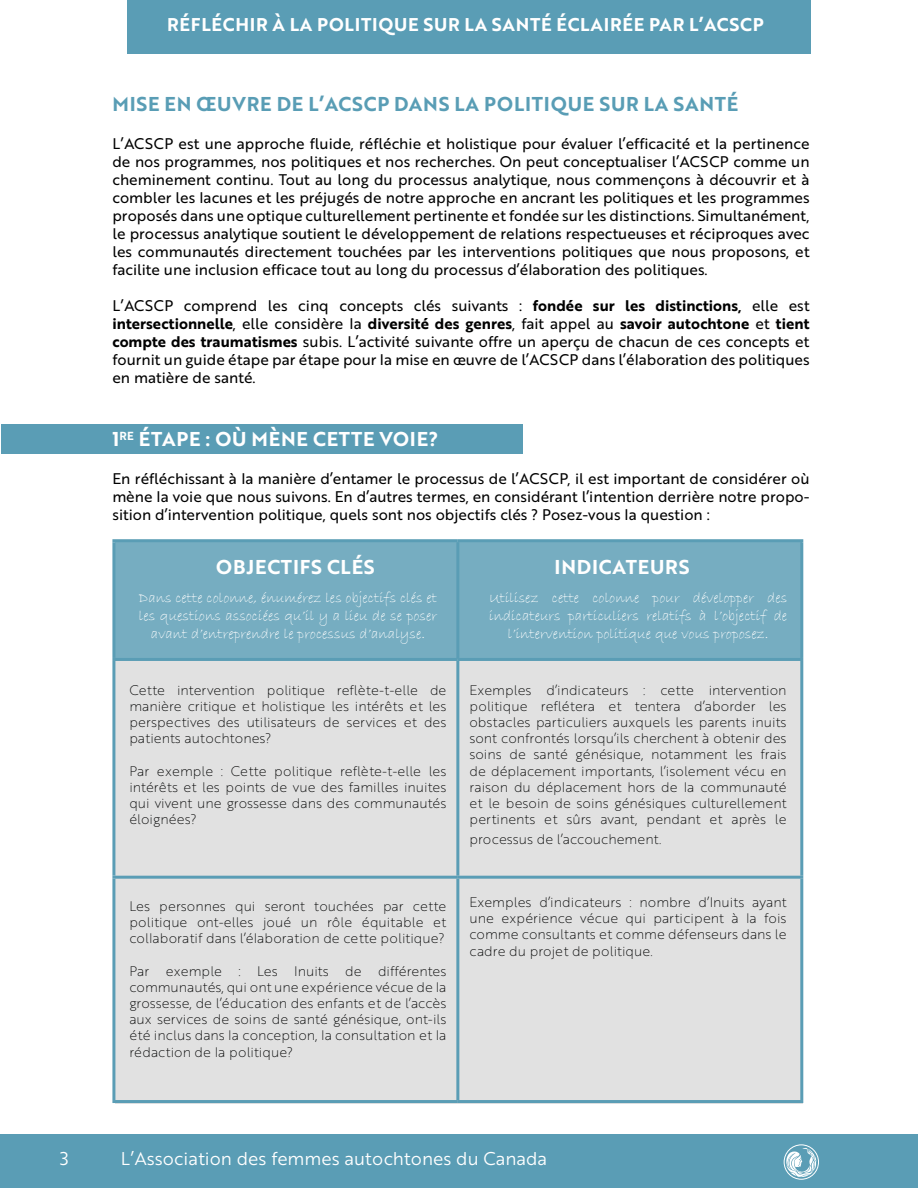
<style>
.page{position:relative;width:918px;height:1188px;background:#fff}
.page>*{position:absolute;margin:0;border:0;box-sizing:border-box;transform-origin:0 0}
.t1{font:19.5px "Brother 1816 Bold";letter-spacing:.04em;color:#fff}
.t2{font:19.5px "Brother 1816 Bold";letter-spacing:.04em;color:#599db5}
.t3{font:18px "Brother 1816 Bold";letter-spacing:.04em;color:#fff}
.t4{font:18px "Brother 1816 Book";color:#fff}
.t5{font:18px "Brother 1816 Regular";color:#fff}
.t6{font:15px/18px "Brother 1816 Regular";color:#000101;text-align:justify}
.t7{font:15px/18px "Bradley Hand ITC";color:#fff;text-align:center}
.t8{font:15px "Brother 1816 Bold";color:#000101}
.t9{font:13.5px/16.2px "Brother 1816 Thin";color:#000101;text-align:justify}
.s1{font-family:"Brother 1816 Bold"}
.s2{font-family:"Brother 1816 Regular"}
</style>
<div class="page">
<div style="left:115px;top:542px;width:687px;height:117px;background:#76adc1"></div>
<div style="left:115px;top:659px;width:688px;height:445px;background:#e1e1e1"></div>
<div style="left:1px;top:424px;width:522px;height:29px;background:#5a9db5"></div>
<div style="left:0;top:1134px;width:918px;height:54px;background:#5a9db5"></div>
<div style="left:128px;top:0;width:683px;height:54px;background:#5a9db5"></div>
<svg style="left:786px;top:1148px;width:30px;height:29px"></svg>
<div style="left:784px;top:1145px;width:35px;height:35px;border:1px solid #fff;border-radius:50%"></div>
<hr style="left:112px;top:539px;width:346px;height:3px;background:#5a9db5">
<hr style="left:112px;top:542px;width:3px;height:116px;background:#5a9db5">
<hr style="left:458px;top:539px;width:345px;height:3px;background:#5a9db5">
<hr style="left:456px;top:542px;width:3px;height:116px;background:#5a9db5">
<hr style="left:800px;top:542px;width:3px;height:116px;background:#5a9db5">
<hr style="left:112px;top:658px;width:346px;height:3px;background:#5a9db5">
<hr style="left:112px;top:661px;width:3px;height:215px;background:#5a9db5">
<hr style="left:458px;top:658px;width:345px;height:3px;background:#5a9db5">
<hr style="left:456px;top:661px;width:3px;height:215px;background:#5a9db5">
<hr style="left:800px;top:661px;width:3px;height:215px;background:#5a9db5">
<hr style="left:112px;top:876px;width:346px;height:3px;background:#5a9db5">
<hr style="left:112px;top:879px;width:3px;height:221px;background:#5a9db5">
<hr style="left:458px;top:876px;width:345px;height:3px;background:#5a9db5">
<hr style="left:456px;top:879px;width:3px;height:221px;background:#5a9db5">
<hr style="left:800px;top:879px;width:3px;height:221px;background:#5a9db5">
<hr style="left:112px;top:1100px;width:346px;height:3px;background:#5a9db5">
<hr style="left:458px;top:1100px;width:345px;height:3px;background:#5a9db5">
<h2 class="t3" style="left:167px;top:11px;width:598px">RÉFLÉCHIR À LA POLITIQUE SUR LA SANTÉ ÉCLAIRÉE PAR L’ACSCP</h2>
<h1 class="t2" style="left:112px;top:89px;width:628px">MISE EN ŒUVRE DE L’ACSCP DANS LA POLITIQUE SUR LA SANTÉ</h1>
<p class="t6" style="left:112px;top:134px;width:699px">L’ACSCP est une approche fluide, réfléchie et holistique pour évaluer l’efficacité et la pertinence de nos programmes, nos politiques et nos recherches. On peut conceptualiser l’ACSCP comme un cheminement continu. Tout au long du processus analytique, nous commençons à découvrir et à combler les lacunes et les préjugés de notre approche en ancrant les politiques et les programmes proposés dans une optique culturellement pertinente et fondée sur les distinctions. Simultanément, le processus analytique soutient le développement de relations respectueuses et réciproques avec les communautés directement touchées par les interventions politiques que nous proposons, et facilite une inclusion efficace tout au long du processus d’élaboration des politiques.</p>
<p class="t6" style="left:112px;top:296px;width:699px">L’ACSCP comprend les cinq concepts clés suivants : <span class="s1">fondée sur les distinctions,</span> elle est</p>
<p class="t8" style="left:112px;top:312px;width:699px">intersectionnelle<span class="s2">, elle considère la</span> diversité des genres<span class="s2">, fait appel au</span> savoir autochtone <span class="s2">et</span> tient</p>
<p class="t6" style="left:112px;top:332px;width:699px"><span class="s1">compte des traumatismes</span> subis. L’activité suivante offre un aperçu de chacun de ces concepts et fournit un guide étape par étape pour la mise en œuvre de l’ACSCP dans l’élaboration des politiques en matière de santé.</p>
<h1 class="t1" style="left:112px;top:424px;width:327px">1<sup>RE</sup> ÉTAPE : OÙ MÈNE CETTE VOIE?</h1>
<p class="t6" style="left:112px;top:469px;width:699px">En réfléchissant à la manière d’entamer le processus de l’ACSCP, il est important de considérer où mène la voie que nous suivons. En d’autres termes, en considérant l’intention derrière notre propo&shy;sition d’intervention politique, quels sont nos objectifs clés ? Posez-vous la question :</p>
<h1 class="t1" style="left:216px;top:552px;width:160px">OBJECTIFS CLÉS</h1>
<h1 class="t1" style="left:555px;top:552px;width:137px">INDICATEURS</h1>
<p class="t7" style="left:139px;top:589px;width:300px">Dans cette colonne, énumérez les objectifs clés et les questions associées qu’il y a lieu de se poser avant d’entreprendre le processus d’analyse.</p>
<p class="t7" style="left:489px;top:589px;width:300px">Utilisez cette colonne pour développer des indicateurs particuliers relatifs à l’objectif de l’intervention politique que vous proposez.</p>
<p class="t9" style="left:129px;top:681px;width:319px">Cette intervention politique reflète-t-elle de manière critique et holistique les intérêts et les perspectives des utilisateurs de services et des patients autochtones?</p>
<p class="t9" style="left:129px;top:762px;width:319px">Par exemple : Cette politique reflète-t-elle les intérêts et les points de vue des familles inuites qui vivent une grossesse dans des communautés éloignées?</p>
<p class="t9" style="left:129px;top:897px;width:319px">Les personnes qui seront touchées par cette politique ont-elles joué un rôle équitable et collaboratif dans l’élaboration de cette politique?</p>
<p class="t9" style="left:129px;top:962px;width:319px">Par exemple : Les Inuits de différentes communautés, qui ont une expérience vécue de la grossesse, de l’éducation des enfants et de l’accès aux services de soins de santé génésique, ont-ils été inclus dans la conception, la consultation et la rédaction de la politique?</p>
<p class="t9" style="left:469px;top:681px;width:319px">Exemples d’indicateurs : cette intervention politique reflétera et tentera d’aborder les obstacles particuliers auxquels les parents inuits sont confrontés lorsqu’ils cherchent à obtenir des soins de santé génésique, notamment les frais de déplacement importants, l’isolement vécu en raison du déplacement hors de la communauté et le besoin de soins génésiques culturellement pertinents et sûrs avant, pendant et après le</p>
<p class="t9" style="left:469px;top:831px;width:193px">processus de l’accouchement.</p>
<p class="t9" style="left:469px;top:894px;width:319px">Exemples d’indicateurs : nombre d’Inuits ayant une expérience vécue qui participent à la fois comme consultants et comme défenseurs dans le cadre du projet de politique.</p>
<h2 class="t5" style="left:54px;top:1144px;width:12px">4</h2>
<h2 class="t4" style="left:60px;top:1145px;width:10px">3</h2>
<h2 class="t4" style="left:121px;top:1146px;width:428px">L’Association des femmes autochtones du Canada</h2>
</div>
